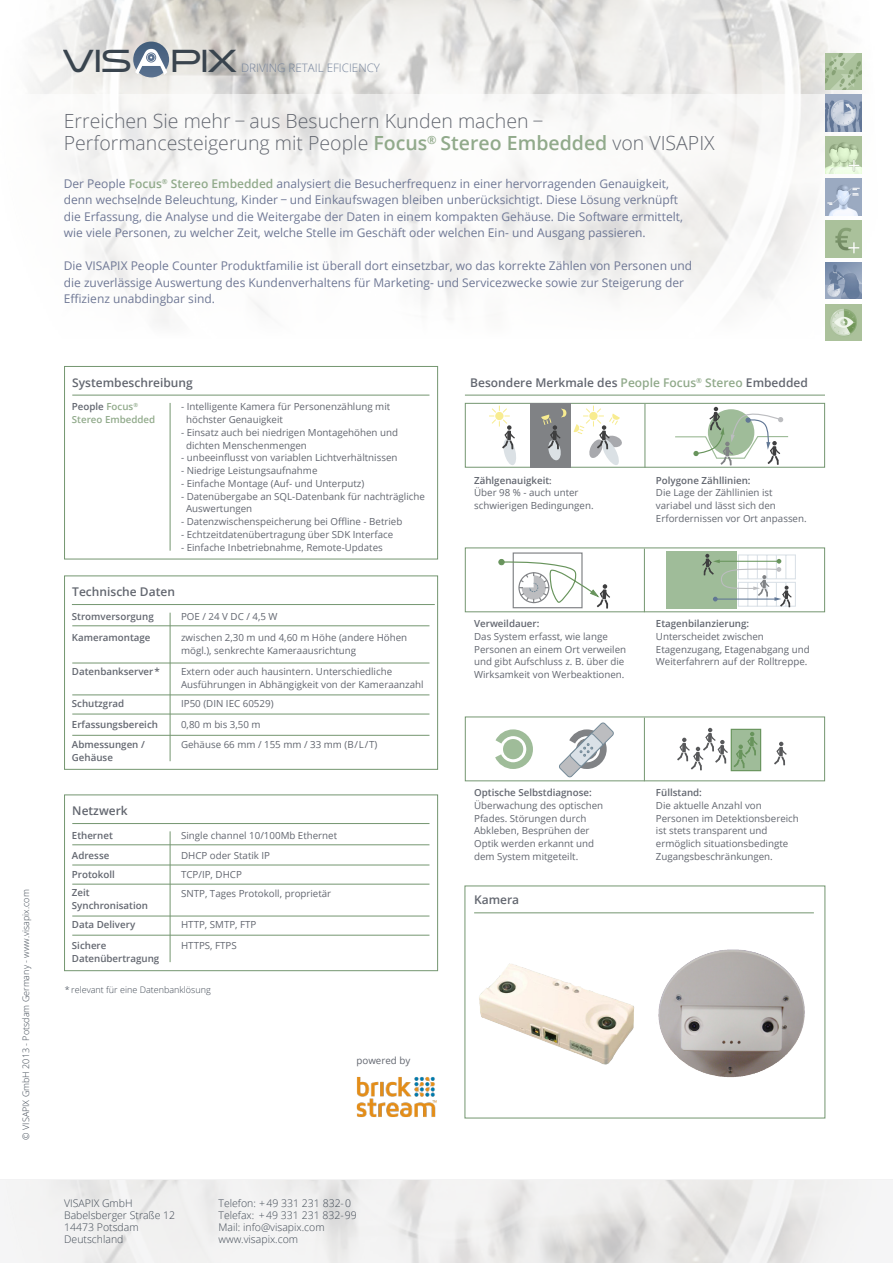
<style>
.page{position:relative;width:893px;height:1263px;background:#fff}
.page>*{position:absolute;margin:0;border:0;box-sizing:border-box;transform-origin:0 0}
.t1{font:32.4px "Venera 700";letter-spacing:-.05em;color:#39444e}
.t2{font:300 19.5px/22.5px "Open Sans";color:#636770}
.t3{font:12px/16.5px "Open Sans";color:#6f7895}
.t4{font:600 12px "Open Sans";color:#636770}
.t5{font:300 11.55px "Open Sans";color:#74839b}
.t6{font:300 10.5px/12px "Open Sans";color:#3f4853}
.t7{font:9.75px/12.8px "Open Sans";color:#636770}
.t8{font:600 9.75px/20.2px "Open Sans";color:#636770}
.t9{font:600 9.75px/12.8px "Open Sans";color:#91aa8b}
.t10{font:300 9px "Open Sans";color:#3f4853}
.s1{font-weight:600;color:#91aa8b}
.s2{color:#636770}
.s3{color:#91aa8b}
.s4{font-weight:600}
.s5{font-weight:600;font-size:9px}
</style>
<div class="page">
<img style="left:30px;top:0;width:832px;height:95px">
<svg style="left:133px;top:42px;width:36px;height:35px"></svg>
<svg style="left:135px;top:49px;width:32px;height:26px"></svg>
<div style="left:64px;top:366px;width:374px;height:193px;border:1px solid #749670"></div>
<img style="left:464px;top:937px;width:170px;height:147px">
<img style="left:658px;top:949px;width:147px;height:129px">
<div style="left:64px;top:575px;width:374px;height:195px;border:1px solid #749670"></div>
<hr style="left:170px;top:403px;width:1px;height:148px;background:#749670">
<hr style="left:72px;top:395px;width:357px;height:1px;background:#749670">
<hr style="left:465px;top:395px;width:360px;height:1px;background:#749670">
<svg style="left:675px;top:407px;width:114px;height:58px"></svg>
<div style="left:666px;top:551px;width:71px;height:58px;background:#9fbc99"></div>
<svg style="left:702px;top:554px;width:94px;height:53px"></svg>
<hr style="left:474px;top:912px;width:340px;height:1px;background:#749670">
<div style="left:465px;top:403px;width:360px;height:65px;border:1px solid #749670"></div>
<hr style="left:645px;top:404px;width:1px;height:64px;background:#749670">
<div style="left:530px;top:403px;width:41px;height:65px;background:#808285"></div>
<svg style="left:489px;top:405px;width:133px;height:60px"></svg>
<div style="left:465px;top:547px;width:360px;height:65px;border:1px solid #749670"></div>
<hr style="left:644px;top:549px;width:1px;height:63px;background:#749670">
<div style="left:465px;top:716px;width:360px;height:65px;border:1px solid #749670"></div>
<hr style="left:644px;top:718px;width:1px;height:63px;background:#749670">
<div style="left:513px;top:552px;width:70px;height:56px;border:1px solid #808285"></div>
<svg style="left:498px;top:559px;width:7px;height:6px"></svg>
<svg style="left:500px;top:561px;width:110px;height:47px"></svg>
<svg style="left:495px;top:729px;width:38px;height:40px"></svg>
<div style="left:503px;top:739px;width:20px;height:20px;background:#9fbc99;border-radius:50%"></div>
<svg style="left:559px;top:722px;width:55px;height:55px"></svg>
<div style="left:731px;top:729px;width:30px;height:42px;background:#9fbc99"></div>
<div style="left:731px;top:729px;width:30px;height:42px;border:1px solid #68945c"></div>
<svg style="left:774px;top:742px;width:13px;height:23px"></svg>
<svg style="left:677px;top:728px;width:51px;height:42px"></svg>
<svg style="left:734px;top:732px;width:24px;height:36px"></svg>
<hr style="left:170px;top:613px;width:1px;height:148px;background:#749670">
<hr style="left:72px;top:604px;width:363px;height:1px;background:#749670">
<hr style="left:72px;top:625px;width:357px;height:1px;background:#749670">
<hr style="left:72px;top:663px;width:357px;height:1px;background:#749670">
<hr style="left:72px;top:694px;width:357px;height:1px;background:#749670">
<hr style="left:72px;top:714px;width:357px;height:1px;background:#749670">
<hr style="left:72px;top:735px;width:357px;height:1px;background:#749670">
<div style="left:64px;top:794px;width:374px;height:177px;border:1px solid #749670"></div>
<hr style="left:170px;top:831px;width:1px;height:131px;background:#749670">
<hr style="left:72px;top:823px;width:357px;height:1px;background:#749670">
<hr style="left:72px;top:844px;width:357px;height:1px;background:#749670">
<hr style="left:72px;top:865px;width:357px;height:1px;background:#749670">
<hr style="left:72px;top:884px;width:357px;height:1px;background:#749670">
<hr style="left:72px;top:916px;width:357px;height:1px;background:#749670">
<hr style="left:72px;top:935px;width:357px;height:1px;background:#749670">
<img style="left:357px;top:1076px;width:80px;height:42px">
<img style="left:825px;top:53px;width:37px;height:37px">
<img style="left:825px;top:95px;width:37px;height:37px">
<img style="left:825px;top:137px;width:37px;height:37px">
<img style="left:825px;top:179px;width:37px;height:36px">
<img style="left:825px;top:220px;width:37px;height:37px">
<img style="left:825px;top:262px;width:37px;height:37px">
<img style="left:825px;top:304px;width:37px;height:37px">
<p class="t10" style="left:20px;top:1140px;width:252px;rotate:-90deg">© VISAPIX GmbH 2013 - Potsdam Germany - www.visapix.com</p>
<h1 class="t1" style="left:62px;top:42px;width:176px">VIS PIX</h1>
<p class="t5" style="left:241px;top:60px;width:140px">DRIVING RETAIL EFICIENCY</p>
<h2 class="t2" style="left:64px;top:109px;width:652px">Erreichen Sie mehr − aus Besuchern Kunden machen −<br>Performancesteigerung mit People <span class="s1">Focus</span><sup>®</sup> <span class="s1">Stereo Embedded</span> von VISAPIX</h2>
<p class="t3" style="left:64px;top:175px;width:621px">Der People <span class="s1">Focus</span><sup>®</sup> <span class="s1">Stereo Embedded</span> analysiert die Besucherfrequenz in einer hervorragenden Genauigkeit, denn wechselnde Beleuchtung, Kinder − und Einkaufswagen bleiben unberücksichtigt. Diese Lösung verknüpft die Erfassung, die Analyse und die Weitergabe der Daten in einem kompakten Gehäuse. Die Software ermittelt, wie viele Personen, zu welcher Zeit, welche Stelle im Geschäft oder welchen Ein- und Ausgang passieren.</p>
<p class="t3" style="left:64px;top:257px;width:630px">Die VISAPIX People Counter Produktfamilie ist überall dort einsetzbar, wo das korrekte Zählen von Personen und die zuverlässige Auswertung des Kundenverhaltens für Marketing- und Servicezwecke sowie zur Steigerung der<br>Effizienz unabdingbar sind.</p>
<p class="t4" style="left:72px;top:374px;width:122px">Systembeschreibung</p>
<p class="t9" style="left:72px;top:400px;width:85px"><span class="s2">People</span> Focus<sup>®<br></sup>Stereo Embedded</p>
<p class="t7" style="left:186px;top:400px;width:206px;text-indent:-5px">- Intelligente Kamera für Personenzählung mit höchster Genauigkeit</p>
<p class="t7" style="left:186px;top:426px;width:213px;text-indent:-5px">- Einsatz auch bei niedrigen Montagehöhen und dichten Menschenmengen</p>
<p class="t7" style="left:181px;top:451px;width:218px">- unbeeinflusst von variablen Lichtverhältnissen</p>
<p class="t7" style="left:181px;top:464px;width:138px">- Niedrige Leistungsaufnahme</p>
<p class="t7" style="left:181px;top:477px;width:185px">- Einfache Montage (Auf- und Unterputz)</p>
<p class="t7" style="left:186px;top:489px;width:240px;text-indent:-5px">- Datenübergabe an SQL-Datenbank für nachträgliche<br>Auswertungen</p>
<p class="t7" style="left:181px;top:515px;width:223px">- Datenzwischenspeicherung bei Offline - Betrieb</p>
<p class="t7" style="left:181px;top:528px;width:214px">- Echtzeitdatenübertragung über SDK Interface</p>
<p class="t7" style="left:181px;top:540px;width:203px">- Einfache Inbetriebnahme, Remote-Updates</p>
<p class="t4" style="left:72px;top:583px;width:104px">Technische Daten</p>
<p class="t8" style="left:72px;top:606px;width:83px">Stromversorgung</p>
<p class="t7" style="left:181px;top:610px;width:98px">POE / 24 V DC / 4,5 W</p>
<p class="t8" style="left:72px;top:627px;width:80px">Kameramontage</p>
<p class="t7" style="left:181px;top:631px;width:228px">zwischen 2,30 m und 4,60 m Höhe (andere Höhen mögl.), senkrechte Kameraausrichtung</p>
<p class="t7" style="left:181px;top:665px;width:244px">Extern oder auch hausintern. Unterschiedliche<br>Ausführungen in Abhängigkeit von der Kameraanzahl</p>
<p class="t8" style="left:72px;top:661px;width:89px">Datenbankserver*</p>
<p class="t8" style="left:72px;top:693px;width:54px">Schutzgrad</p>
<p class="t7" style="left:181px;top:697px;width:94px">IP50 (DIN IEC 60529)</p>
<p class="t8" style="left:72px;top:714px;width:88px">Erfassungsbereich</p>
<p class="t7" style="left:181px;top:718px;width:81px">0,80 m bis 3,50 m</p>
<p class="t8" style="left:72px;top:735px;width:74px">Abmessungen /</p>
<p class="t7" style="left:181px;top:738px;width:198px">Gehäuse 66 mm / 155 mm / 33 mm (B/L/T)</p>
<p class="t8" style="left:72px;top:747px;width:43px">Gehäuse</p>
<p class="t4" style="left:72px;top:802px;width:57px">Netzwerk</p>
<p class="t8" style="left:72px;top:825px;width:42px">Ethernet<br>Adresse</p>
<p class="t7" style="left:181px;top:829px;width:158px">Single channel 10/100Mb Ethernet</p>
<p class="t7" style="left:181px;top:849px;width:91px">DHCP oder Statik IP</p>
<p class="t8" style="left:72px;top:864px;width:44px">Protokoll</p>
<p class="t7" style="left:181px;top:868px;width:62px">TCP/IP, DHCP</p>
<p class="t8" style="left:72px;top:882px;width:19px">Zeit</p>
<p class="t7" style="left:181px;top:887px;width:152px">SNTP, Tages Protokoll, proprietär</p>
<p class="t8" style="left:72px;top:896px;width:77px;line-height:19.2px">Synchronisation<br>Data Delivery</p>
<p class="t7" style="left:181px;top:918px;width:77px">HTTP, SMTP, FTP</p>
<p class="t8" style="left:72px;top:935px;width:36px">Sichere</p>
<p class="t7" style="left:181px;top:939px;width:57px">HTTPS, FTPS</p>
<p class="t8" style="left:72px;top:948px;width:89px">Datenübertragung</p>
<p class="t10" style="left:65px;top:983px;width:147px">* relevant für eine Datenbanklösung</p>
<p class="t7" style="left:357px;top:1054px;width:55px">powered by</p>
<p class="t4" style="left:470px;top:374px;width:339px">Besondere Merkmale des <span class="s3">People Focus</span><sup>®</sup> <span class="s3">Stereo</span> Embedded</p>
<p class="t7" style="left:474px;top:473px;width:121px"><span class="s4">Zählgenauigkeit</span><span class="s5">:<br></span>Über 98 % - auch unter schwierigen Bedingungen.</p>
<p class="t8" style="left:656px;top:470px;width:96px">Polygone Zähllinien:</p>
<p class="t7" style="left:656px;top:486px;width:152px">Die Lage der Zähllinien ist variabel und lässt sich den<br>Erfordernissen vor Ort anpassen.</p>
<p class="t8" style="left:474px;top:613px;width:67px">Verweildauer:</p>
<p class="t7" style="left:474px;top:630px;width:154px">Das System erfasst, wie lange<br>Personen an einem Ort verweilen und gibt Aufschluss z. B. über die<br>Wirksamkeit von Werbeaktionen.</p>
<p class="t8" style="left:656px;top:613px;width:95px">Etagenbilanzierung:</p>
<p class="t7" style="left:656px;top:630px;width:155px">Unterscheidet zwischen<br>Etagenzugang, Etagenabgang und<br>Weiterfahrern auf der Rolltreppe.</p>
<p class="t8" style="left:474px;top:782px;width:119px">Optische Selbstdiagnose:</p>
<p class="t7" style="left:474px;top:799px;width:131px">Überwachung des optischen<br>Pfades. Störungen durch<br>Abkleben, Besprühen der<br>Optik werden erkannt und dem System mitgeteilt.</p>
<p class="t4" style="left:474px;top:892px;width:47px">Kamera</p>
<p class="t8" style="left:656px;top:782px;width:48px">Füllstand:</p>
<p class="t7" style="left:656px;top:799px;width:144px">Die aktuelle Anzahl von<br>Personen im Detektionsbereich ist stets transparent und ermöglich situationsbedingte<br>Zugangsbeschränkungen.</p>
<p class="t6" style="left:64px;top:1197px;width:113px">VISAPIX GmbH<br>Babelsberger Straße 12<br>14473 Potsdam<br>Deutschland</p>
<p class="t6" style="left:219px;top:1197px;width:140px">Telefon: + 49 331 231 832-0<br>Telefax: +49 331 231 832-99<br>Mail: info@visapix.com www.visapix.com</p>
</div>
